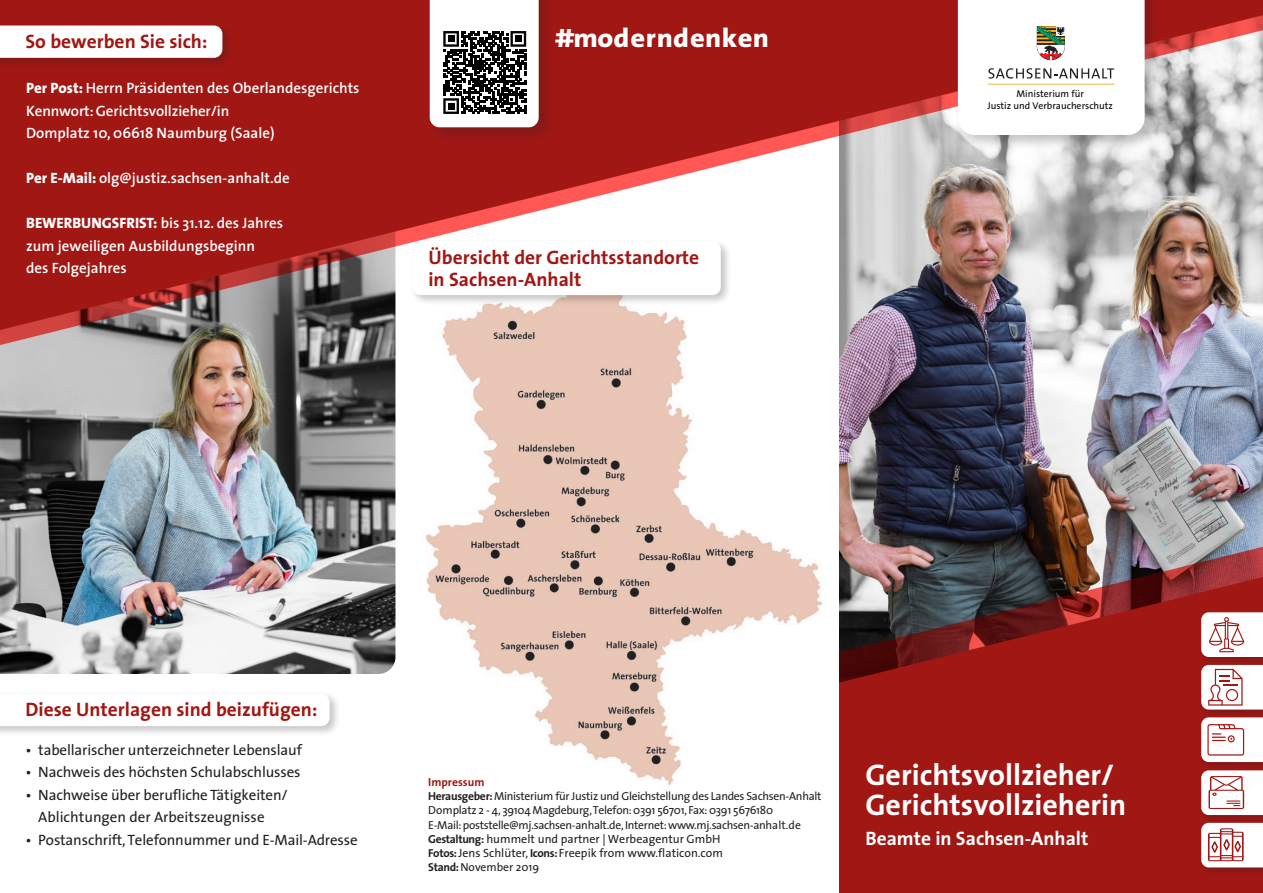
<style>
.page{position:relative;width:1263px;height:893px;background:#fff}
.page>*{position:absolute;margin:0;border:0;box-sizing:border-box;transform-origin:0 0}
.t1{font:700 30px/30px "The Sans";color:#fff}
.t2{font:800 26.55px "The Sans";letter-spacing:.02em;color:#fff;scale:1.08 1}
.t3{font:700 19.5px/22.5px "The Sans";color:#a11714}
.t4{font:700 19.5px "The Sans";color:#fff}
.t5{font:600 15px/22.5px "The Sans";color:#fff}
.t6{font:15px/22.5px "The Sans";letter-spacing:-.01em;color:#231f20}
.t7{font:12px/14.2px "The Sans";color:#231f20}
.t8{font:11.7px/14.2px "The Sans";letter-spacing:-.025em;color:#231f20}
.t9{font:11.7px "The Sans";color:#231f20}
.t10{font:9.9px/11.9px "The Sans";color:#000;text-align:center}
.s1{font-weight:800}
.s2{font-weight:700;color:#a11714}
.s3{font-weight:700}
.s4{font-weight:700;font-size:11.7px}
</style>
<div class="page">
<img style="left:839px;top:377px;width:424px;height:130px">
<img style="left:839px;top:507px;width:424px;height:70px">
<svg style="left:839px;top:577px;width:424px;height:316px;background:#931c1a"></svg>
<img style="left:0;top:377px;width:395px;height:297px">
<div style="left:1199px;top:821px;width:64px;height:55px;background:#231f20;opacity:.25"></div>
<div style="left:1199px;top:768px;width:64px;height:56px;background:#231f20;opacity:.25"></div>
<div style="left:1199px;top:715px;width:64px;height:56px;background:#231f20;opacity:.25"></div>
<div style="left:1199px;top:663px;width:64px;height:56px;background:#231f20;opacity:.25"></div>
<div style="left:1199px;top:610px;width:64px;height:56px;background:#231f20;opacity:.25"></div>
<div style="left:0;top:691px;width:341px;height:46px;background:#231f20;opacity:.25"></div>
<svg style="left:0;top:694px;width:330px;height:32px"></svg>
<img style="left:0;top:330px;width:1263px;height:47px">
<svg style="left:0;top:0;width:1263px;height:330px;background:#ae5957"></svg>
<div style="left:0;top:23px;width:234px;height:46px;background:#231f20;opacity:.25"></div>
<svg style="left:0;top:26px;width:222px;height:32px"></svg>
<div style="left:954px;top:0;width:206px;height:150px;background:#231f20;opacity:.25"></div>
<svg style="left:958px;top:0;width:186px;height:135px"></svg>
<svg style="left:1201px;top:717px;width:62px;height:45px"></svg>
<svg style="left:1201px;top:770px;width:62px;height:45px"></svg>
<svg style="left:1201px;top:823px;width:62px;height:44px"></svg>
<svg style="left:1201px;top:612px;width:62px;height:45px"></svg>
<svg style="left:1201px;top:665px;width:62px;height:45px"></svg>
<img style="left:421px;top:255px;width:407px;height:530px">
<div style="left:426px;top:0;width:130px;height:145px;background:#231f20;opacity:.25"></div>
<svg style="left:430px;top:0;width:109px;height:127px"></svg>
<div style="left:410px;top:239px;width:322px;height:67px;background:#231f20;opacity:.25"></div>
<div style="left:412px;top:241px;width:309px;height:54px;background:#fff;border-radius:9px"></div>
<h3 class="t3" style="left:26px;top:30px;width:183px">So bewerben Sie sich:</h3>
<p class="t5" style="left:26px;top:76px;width:335px"><span class="s1">Per Post:</span> Herrn Präsidenten des Oberlandesgerichts<br>Kennwort: Gerichtsvollzieher/in<br>Domplatz 10, 06618 Naumburg (Saale)</p>
<p class="t5" style="left:26px;top:166px;width:265px"><span class="s1">Per E-Mail:</span> olg@justiz.sachsen-anhalt.de</p>
<p class="t5" style="left:26px;top:211px;width:259px"><span class="s1">BEWERBUNGSFRIST:</span> bis 31.12. des Jahres zum jeweiligen Ausbildungsbeginn<br>des Folgejahres</p>
<h2 class="t2" style="left:555px;top:16px;width:200px">#moderndenken</h2>
<h3 class="t3" style="left:428px;top:245px;width:272px">Übersicht der Gerichtsstandorte in Sachsen-Anhalt</h3>
<p class="t10" style="left:987px;top:88px;width:127px">Ministerium für<br>Justiz und Verbraucherschutz</p>
<h3 class="t3" style="left:26px;top:698px;width:293px">Diese Unterlagen sind beizufügen:</h3>
<p class="t6" style="left:26px;top:738px;width:278px">• tabellarischer unterzeichneter Lebenslauf</p>
<p class="t6" style="left:26px;top:760px;width:277px">• Nachweis des höchsten Schulabschlusses</p>
<p class="t6" style="left:38px;top:783px;width:251px;text-indent:-13px">• Nachweise über berufliche Tätigkeiten/<br>Ablichtungen der Arbeitszeugnisse</p>
<p class="t6" style="left:26px;top:828px;width:334px">• Postanschrift, Telefonnummer und E-Mail-Adresse</p>
<p class="t8" style="left:428px;top:774px;width:395px"><span class="s2">Impressum<br></span><span class="s3">Herausgeber:</span> Ministerium für Justiz und Gleichstellung des Landes Sachsen-Anhalt Domplatz 2 - 4, 39104 Magdeburg, Telefon: 0391 56701, Fax: 0391 5676180<br>E-Mail: poststelle@mj.sachsen-anhalt.de, Internet: www.mj.sachsen-anhalt.de</p>
<p class="t7" style="left:428px;top:831px;width:296px"><span class="s4">Gestaltung:</span> hummelt und partner | Werbeagentur GmbH<br><span class="s4">Fotos:</span> Jens Schlüter, <span class="s4">Icons:</span> Freepik from www.flaticon.com</p>
<p class="t9" style="left:428px;top:858px;width:113px"><span class="s3">Stand:</span> November 2019</p>
<h1 class="t1" style="left:865px;top:759px;width:262px">Gerichtsvollzieher/<br>Gerichtsvollzieherin</h1>
<h3 class="t4" style="left:865px;top:822px;width:225px">Beamte in Sachsen-Anhalt</h3>
</div>
